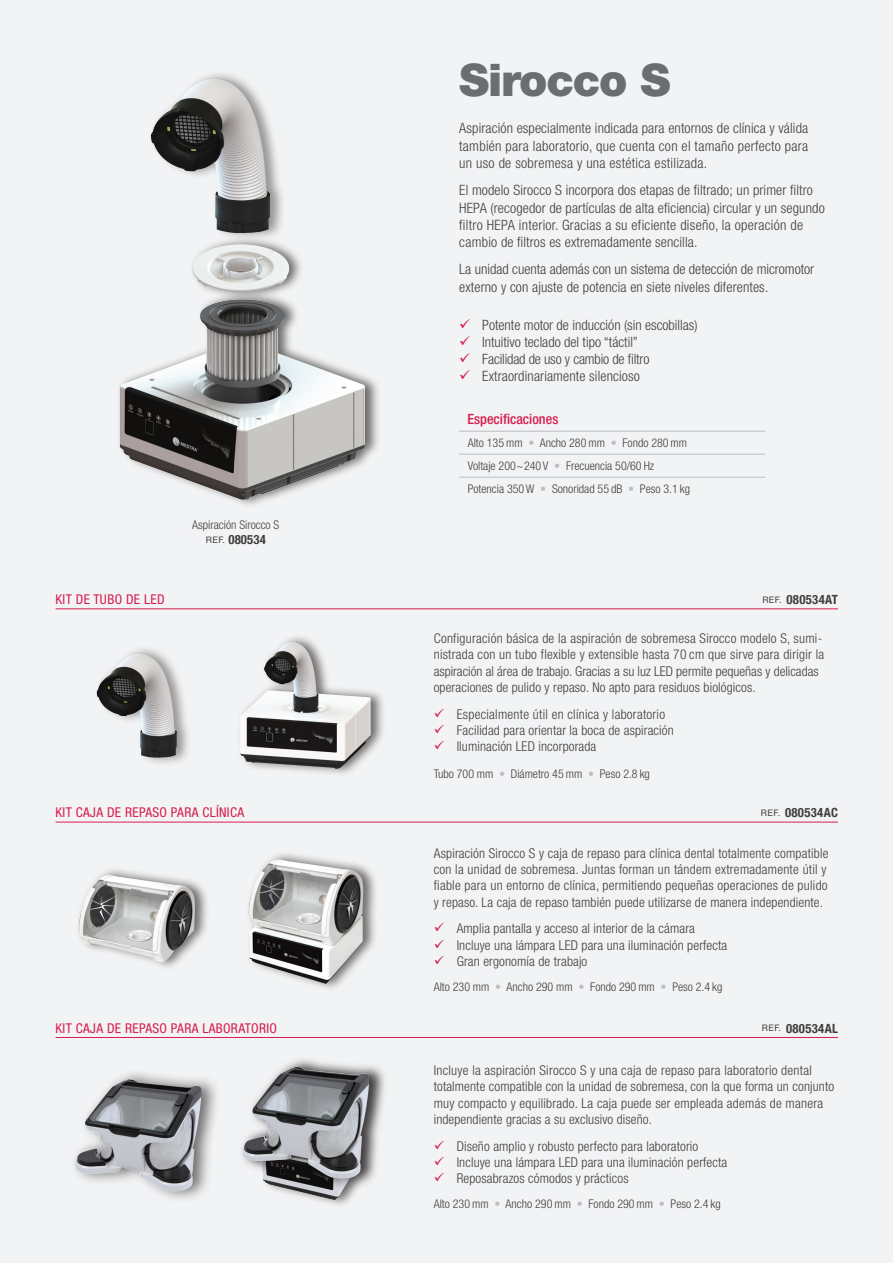
<style>
.page{position:relative;width:893px;height:1263px;background:#f2f3f4}
.page>*{position:absolute;margin:0;border:0;box-sizing:border-box;transform-origin:0 0}
.t1{font:900 45px "Helvetica Neue LT Std";letter-spacing:-.025em;color:#6c6d70}
.Tx_general{font:300 condensed 14.25px/17.1px "Helvetica Neue LT Std";letter-spacing:.01em;color:#3e3e3f}
.Tx_general-2{font:300 condensed 14.25px "Helvetica Neue LT Std";letter-spacing:-.01em;color:#3e3e3f}
.t2{font:500 condensed 14.1px "Helvetica Neue LT Std";color:#d71c4e}
.t3{font:300 condensed 13.5px/16.2px "Helvetica Neue LT Std";letter-spacing:.01em;color:#3e3e3f}
.t4{font:condensed 13.5px "Helvetica Neue LT Std";letter-spacing:.025em;color:#d71c4e}
.Pie_imagen_y_referencia{font:700 condensed 12.75px "Helvetica Neue LT Std";letter-spacing:.025em;color:#3e3e3f}
.Especificaciones{font:300 condensed 12px "Helvetica Neue LT Std";color:#3e3e3f}
.Pie_imagen_y_referencia-2{font:300 condensed 12px "Helvetica Neue LT Std";color:#3e3e3f}
.s1{color:#d71c4e}
.s2{font-weight:400;font-stretch:normal;font-size:9px}
.s3{color:#bcbdc0}
</style>
<div class="page">
<hr style="left:459px;top:431px;width:306px;height:1px;background:#bcbdc0">
<hr style="left:459px;top:454px;width:306px;height:1px;background:#bcbdc0">
<hr style="left:459px;top:477px;width:306px;height:1px;background:#bcbdc0">
<hr style="left:56px;top:822px;width:782px;height:1px;background:#d71c4e">
<hr style="left:56px;top:608px;width:782px;height:1px;background:#d71c4e">
<hr style="left:56px;top:1037px;width:782px;height:1px;background:#d71c4e">
<div style="left:117px;top:290px;width:264px;height:219px;background:#231f20;opacity:.65"></div>
<img style="left:200px;top:301px;width:41px;height:25px">
<div style="left:190px;top:235px;width:115px;height:66px;background:#231f20;opacity:.65"></div>
<img style="left:196px;top:244px;width:41px;height:15px">
<div style="left:94px;top:645px;width:98px;height:122px;background:#231f20;opacity:.45"></div>
<img style="left:105px;top:654px;width:33px;height:23px">
<div style="left:148px;top:70px;width:137px;height:172px;background:#231f20;opacity:.45"></div>
<img style="left:164px;top:79px;width:48px;height:35px">
<div style="left:246px;top:851px;width:133px;height:141px;background:#231f20;opacity:.65"></div>
<img style="left:262px;top:860px;width:16px;height:10px">
<div style="left:237px;top:634px;width:149px;height:143px;background:#231f20;opacity:.65"></div>
<img style="left:269px;top:642px;width:23px;height:17px">
<div style="left:241px;top:1058px;width:144px;height:151px;background:#231f20;opacity:.65"></div>
<div style="left:76px;top:866px;width:134px;height:105px;background:#231f20;opacity:.65"></div>
<img style="left:92px;top:875px;width:16px;height:11px">
<div style="left:237px;top:1055px;width:151px;height:136px;background:#231f20;opacity:.65"></div>
<img style="left:275px;top:1067px;width:21px;height:13px">
<div style="left:70px;top:1067px;width:151px;height:136px;background:#231f20;opacity:.65"></div>
<img style="left:108px;top:1079px;width:20px;height:13px">
<p class="t1" style="left:459px;top:53px;width:213px">Sirocco S</p>
<p class="Tx_general" style="left:459px;top:120px;width:350px;text-align:justify">Aspiración especialmente indicada para entornos de clínica y válida también para laboratorio, que cuenta con el tamaño perfecto para un uso de sobremesa y una estética estilizada.</p>
<p class="Tx_general" style="left:459px;top:182px;width:367px">El modelo Sirocco S incorpora dos etapas de filtrado; un primer filtro HEPA (recogedor de partículas de alta eficiencia) circular y un segundo filtro HEPA interior. Gracias a su eficiente diseño, la operación de cambio de filtros es extremadamente sencilla.</p>
<p class="Tx_general" style="left:459px;top:261px;width:356px">La unidad cuenta además con un sistema de detección de micromotor externo y con ajuste de potencia en siete niveles diferentes.</p>
<p class="Tx_general" style="left:459px;top:316px;width:240px"><span class="s1">✓</span> Potente motor de inducción (sin escobillas)</p>
<p class="Tx_general" style="left:459px;top:333px;width:180px"><span class="s1">✓</span> Intuitivo teclado del tipo “táctil”</p>
<p class="Tx_general-2" style="left:459px;top:351px;width:192px"><span class="s1">✓</span> Facilidad de uso y cambio de filtro</p>
<p class="Tx_general" style="left:459px;top:367px;width:182px"><span class="s1">✓</span> Extraordinariamente silencioso</p>
<p class="Pie_imagen_y_referencia-2" style="left:192px;top:518px;width:88px">Aspiración Sirocco S</p>
<p class="Pie_imagen_y_referencia" style="left:206px;top:532px;width:61px"><span class="s2">REF.</span> 080534</p>
<p class="t2" style="left:467px;top:411px;width:93px">Especificaciones</p>
<p class="Especificaciones" style="left:468px;top:436px;width:221px">Alto 135 mm <span class="s3">•</span> Ancho 280 mm <span class="s3">•</span> Fondo 280 mm</p>
<p class="Especificaciones" style="left:468px;top:459px;width:188px">Voltaje 200~240 V <span class="s3">•</span> Frecuencia 50/60 Hz</p>
<p class="Especificaciones" style="left:468px;top:482px;width:224px">Potencia 350W <span class="s3">•</span> Sonoridad 55 dB <span class="s3">•</span> Peso 3.1 kg</p>
<p class="t4" style="left:56px;top:591px;width:110px">KIT DE TUBO DE LED</p>
<p class="Pie_imagen_y_referencia" style="left:762px;top:592px;width:77px"><span class="s2">REF.</span> 080534AT</p>
<p class="t3" style="left:434px;top:630px;width:392px">Configuración básica de la aspiración de sobremesa Sirocco modelo S, sumi&shy;nistrada con un tubo flexible y extensible hasta 70 cm que sirve para dirigir la aspiración al área de trabajo. Gracias a su luz LED permite pequeñas y delicadas operaciones de pulido y repaso. No apto para residuos biológicos.</p>
<p class="t3" style="left:434px;top:706px;width:233px"><span class="s1">✓</span> Especialmente útil en clínica y laboratorio</p>
<p class="t3" style="left:434px;top:722px;width:241px"><span class="s1">✓</span> Facilidad para orientar la boca de aspiración</p>
<p class="t3" style="left:434px;top:738px;width:164px"><span class="s1">✓</span> Iluminación LED incorporada</p>
<p class="Especificaciones" style="left:434px;top:767px;width:218px">Tubo 700 mm <span class="s3">•</span> Diámetro 45 mm <span class="s3">•</span> Peso 2.8 kg</p>
<p class="t4" style="left:56px;top:805px;width:190px">KIT CAJA DE REPASO PARA CLÍNICA</p>
<p class="Pie_imagen_y_referencia" style="left:761px;top:805px;width:79px"><span class="s2">REF.</span> 080534AC</p>
<p class="t3" style="left:434px;top:845px;width:396px">Aspiración Sirocco S y caja de repaso para clínica dental totalmente compatible con la unidad de sobremesa. Juntas forman un tándem extremadamente útil y fiable para un entorno de clínica, permitiendo pequeñas operaciones de pulido y repaso. La caja de repaso también puede utilizarse de manera independiente.</p>
<p class="t3" style="left:434px;top:920px;width:263px"><span class="s1">✓</span> Amplia pantalla y acceso al interior de la cámara</p>
<p class="t3" style="left:434px;top:937px;width:295px"><span class="s1">✓</span> Incluye una lámpara LED para una iluminación perfecta</p>
<p class="t3" style="left:434px;top:953px;width:155px"><span class="s1">✓</span> Gran ergonomía de trabajo</p>
<p class="Especificaciones" style="left:434px;top:980px;width:290px">Alto 230 mm <span class="s3">•</span> Ancho 290 mm <span class="s3">•</span> Fondo 290 mm <span class="s3">•</span> Peso 2.4 kg</p>
<p class="t4" style="left:56px;top:1020px;width:223px">KIT CAJA DE REPASO PARA LABORATORIO</p>
<p class="Pie_imagen_y_referencia" style="left:762px;top:1020px;width:78px"><span class="s2">REF.</span> 080534AL</p>
<p class="t3" style="left:434px;top:1062px;width:402px">Incluye la aspiración Sirocco S y una caja de repaso para laboratorio dental totalmente compatible con la unidad de sobremesa, con la que forma un conjunto muy compacto y equilibrado. La caja puede ser empleada además de manera independiente gracias a su exclusivo diseño.</p>
<p class="t3" style="left:434px;top:1137px;width:266px"><span class="s1">✓</span> Diseño amplio y robusto perfecto para laboratorio</p>
<p class="t3" style="left:434px;top:1154px;width:295px"><span class="s1">✓</span> Incluye una lámpara LED para una iluminación perfecta</p>
<p class="t3" style="left:434px;top:1170px;width:196px"><span class="s1">✓</span> Reposabrazos cómodos y prácticos</p>
<p class="Especificaciones" style="left:434px;top:1197px;width:288px">Alto 230 mm <span class="s3">•</span> Ancho 290 mm <span class="s3">•</span> Fondo 290 mm <span class="s3">•</span> Peso 2.4 kg</p>
</div>
